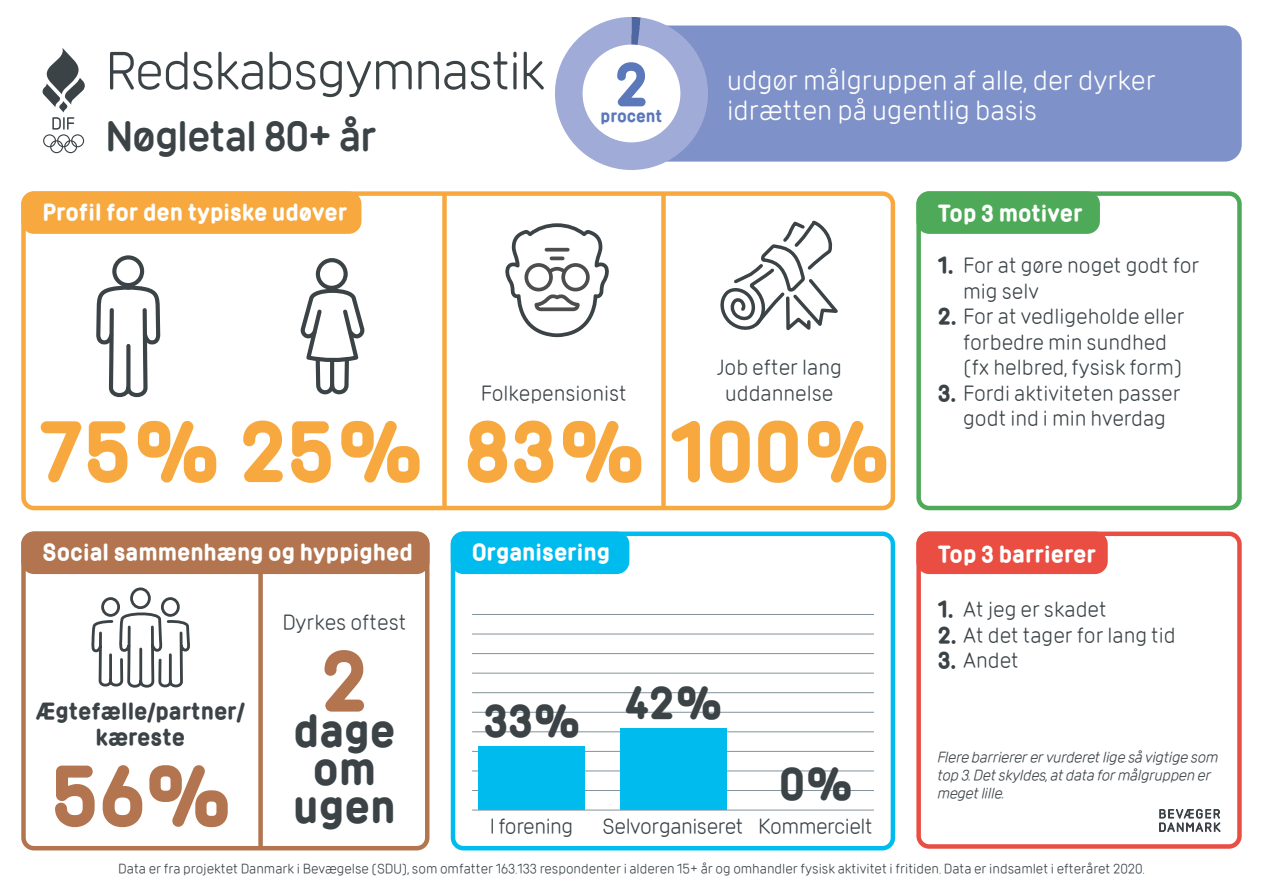
<style>
.page{position:relative;width:1263px;height:893px;background:#fff}
.page>*{position:absolute;margin:0;border:0;box-sizing:border-box;transform-origin:0 0}
.t1{font:700 75px "DIF";color:#f7a93f}
.t2{font:700 75px "DIF";color:#b3754f}
.t3{font:700 53.85px "DIF";color:#5b78bb}
.t4{font:52.5px "DIF";letter-spacing:-.03em;color:#3b4347}
.t5{font:700 40.5px/38.2px "DIF";color:#3b4347;text-align:center}
.t6{font:600 39px "DIF";letter-spacing:-.03em;color:#3b4347}
.t7{font:27px/30px "DIF";color:#fff}
.t8{font:21px/25.5px "DIF";color:#3b4347}
.t9{font:700 21px "DIF";color:#fff}
.t10{font:21px "DIF";letter-spacing:-.02em;color:#3b4347}
.t11{font:700 21px/25.5px "DIF";color:#3b4347;text-align:center}
.t12{font:700 15.3px "DIF";color:#5b78bb}
.t13{font:italic 15px/18px "DIF";color:#3b4347}
.t14{font:13.5px "DIF";color:#3b4347}
.s1{font-weight:700}
</style>
<div class="page">
<div style="left:629px;top:26px;width:613px;height:136px;background:#7e91c9;border-radius:17px"></div>
<div style="left:21px;top:191px;width:874px;height:319px;border:4px solid #f7a93f;border-radius:11px"></div>
<div style="left:21px;top:531px;width:408px;height:319px;border:4px solid #b3754f;border-radius:11px"></div>
<div style="left:21px;top:531px;width:408px;height:43px;background:#b3754f;border-radius:13px"></div>
<div style="left:451px;top:531px;width:444px;height:319px;border:4px solid #0be;border-radius:11px"></div>
<svg style="left:42px;top:48px;width:43px;height:105px"></svg>
<div style="left:916px;top:531px;width:326px;height:318px;border:4px solid #ea4e43;border-radius:11px"></div>
<div style="left:916px;top:191px;width:326px;height:319px;border:4px solid #4eaa59;border-radius:11px"></div>
<svg style="left:1159px;top:808px;width:62px;height:24px"></svg>
<div style="left:451px;top:531px;width:178px;height:43px;background:#0be;border-radius:13px"></div>
<svg style="left:91px;top:587px;width:99px;height:101px"></svg>
<svg style="left:96px;top:255px;width:65px;height:143px"></svg>
<svg style="left:300px;top:258px;width:65px;height:137px"></svg>
<div style="left:21px;top:191px;width:340px;height:43px;background:#f7a93f;border-radius:13px"></div>
<div style="left:916px;top:191px;width:184px;height:43px;background:#4eaa59;border-radius:13px"></div>
<div style="left:916px;top:531px;width:192px;height:43px;background:#ea4e43;border-radius:13px"></div>
<hr style="left:472px;top:790px;width:402px;height:1px;background:#83929b">
<hr style="left:472px;top:771px;width:402px;height:1px;background:#83929b">
<hr style="left:472px;top:751px;width:402px;height:1px;background:#83929b">
<hr style="left:472px;top:731px;width:402px;height:1px;background:#83929b">
<hr style="left:472px;top:712px;width:402px;height:1px;background:#83929b">
<hr style="left:472px;top:692px;width:402px;height:1px;background:#83929b">
<hr style="left:472px;top:673px;width:402px;height:1px;background:#83929b">
<hr style="left:472px;top:653px;width:402px;height:1px;background:#83929b">
<hr style="left:472px;top:634px;width:402px;height:1px;background:#83929b">
<hr style="left:472px;top:614px;width:402px;height:1px;background:#83929b">
<div style="left:478px;top:746px;width:107px;height:64px;background:#0be"></div>
<div style="left:620px;top:728px;width:106px;height:82px;background:#0be"></div>
<hr style="left:472px;top:810px;width:402px;height:1px;background:#83929b">
<div style="left:258px;top:571px;width:5px;height:277px;background:#b3754f"></div>
<div style="left:442px;top:194px;width:5px;height:314px;background:#f7a93f"></div>
<svg style="left:555px;top:17px;width:153px;height:153px"></svg>
<div style="left:583px;top:45px;width:97px;height:97px;background:#fff;border-radius:50%"></div>
<svg style="left:505px;top:223px;width:104px;height:113px"></svg>
<svg style="left:545px;top:248px;width:25px;height:4px"></svg>
<hr style="left:550px;top:257px;width:14px;height:3px;background:#4d4d4d;border-radius:2px">
<div style="left:661px;top:194px;width:5px;height:314px;background:#f7a93f"></div>
<svg style="left:720px;top:220px;width:118px;height:111px"></svg>
<h3 class="t4" style="left:105px;top:40px;width:442px">Redskabsgymnastik</h3>
<h3 class="t6" style="left:105px;top:111px;width:273px">Nøgletal 80+ år</h3>
<p class="t9" style="left:43px;top:198px;width:306px">Profil for den typiske udøver</p>
<h2 class="t3" style="left:615px;top:49px;width:35px">2</h2>
<p class="t12" style="left:600px;top:106px;width:63px">procent</p>
<p class="t7" style="left:727px;top:65px;width:430px">udgør målgruppen af alle, der dyrker idrætten på ugentlig basis</p>
<p class="t9" style="left:938px;top:200px;width:146px">Top 3 motiver</p>
<h1 class="t1" style="left:39px;top:402px;width:385px">75% 25%</h1>
<p class="t9" style="left:43px;top:538px;width:372px">Social sammenhæng og hyppighed</p>
<p class="t11" style="left:36px;top:699px;width:210px">Ægtefælle/partner/ kæreste</p>
<h1 class="t2" style="left:51px;top:746px;width:181px">56%</h1>
<p class="t8" style="left:282px;top:609px;width:126px">Dyrkes oftest</p>
<h1 class="t2" style="left:321px;top:632px;width:49px">2</h1>
<h3 class="t5" style="left:293px;top:712px;width:104px">dage om ugen</h3>
<p class="t8" style="left:717px;top:354px;width:127px;text-align:center">Job efter lang uddannelse</p>
<p class="t8" style="left:481px;top:380px;width:148px">Folkepensionist</p>
<h1 class="t1" style="left:464px;top:402px;width:426px">83% 100%</h1>
<p class="t9" style="left:472px;top:538px;width:140px">Organisering</p>
<h3 class="t5" style="left:483px;top:702px;width:98px">33%</h3>
<h3 class="t5" style="left:624px;top:684px;width:99px">42%</h3>
<h3 class="t5" style="left:779px;top:765px;width:74px">0%</h3>
<p class="t10" style="left:490px;top:814px;width:85px">I forening</p>
<p class="t10" style="left:602px;top:814px;width:272px">Selvorganiseret Kommercielt</p>
<p class="t8" style="left:963px;top:252px;width:238px;text-indent:-26px"><span class="s1">1.</span> For at gøre noget godt for mig selv</p>
<p class="t8" style="left:963px;top:303px;width:223px;text-indent:-26px"><span class="s1">2.</span> For at vedligeholde eller forbedre min sundhed (fx helbred, fysisk form)</p>
<p class="t8" style="left:938px;top:380px;width:244px;text-align:center"><span class="s1">3.</span> Fordi aktiviteten passer godt ind i min hverdag</p>
<p class="t9" style="left:938px;top:540px;width:160px">Top 3 barrierer</p>
<p class="t8" style="left:938px;top:597px;width:171px"><span class="s1">1.</span> At jeg er skadet</p>
<p class="t8" style="left:938px;top:622px;width:240px"><span class="s1">2.</span> At det tager for lang tid</p>
<p class="t8" style="left:938px;top:648px;width:83px"><span class="s1">3.</span> Andet</p>
<p class="t13" style="left:938px;top:748px;width:282px">Flere barrierer er vurderet lige så vigtige som top 3. Det skyldes, at data for målgruppen er meget lille.</p>
<p class="t14" style="left:118px;top:861px;width:1028px">Data er fra projektet Danmark i Bevægelse (SDU), som omfatter 163.133 respondenter i alderen 15+ år og omhandler fysisk aktivitet i fritiden. Data er indsamlet i efteråret 2020.</p>
</div>
